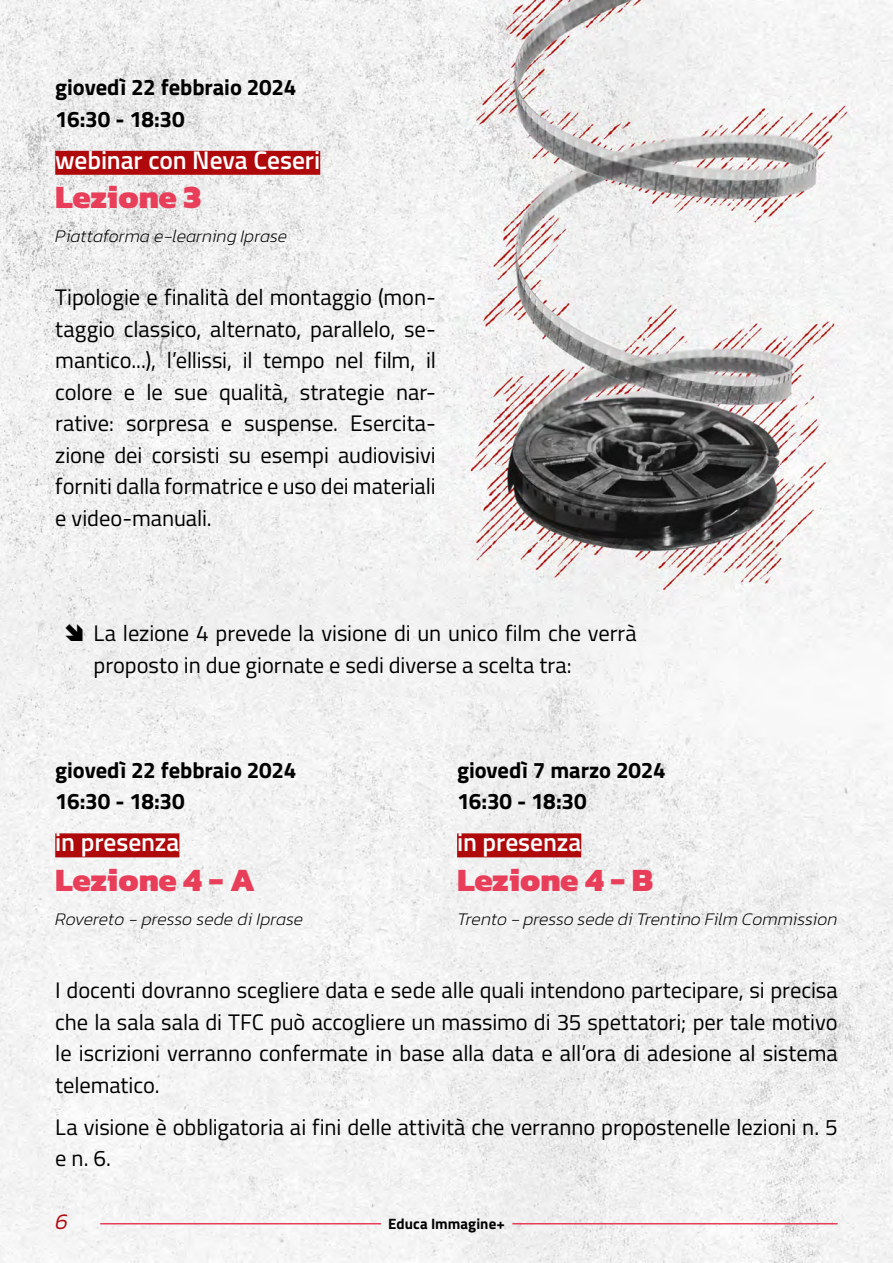
<style>
.page{position:relative;width:893px;height:1263px;background:#fff}
.page>*{position:absolute;margin:0;border:0;box-sizing:border-box;transform-origin:0 0}
.t1{font:800 33px "Kanit";color:#e83e59}
.t2{font:600 25.5px "Titillium Web";letter-spacing:-.005em;color:#fff}
.t3{font:22.5px/31.5px "Titillium Web";letter-spacing:-.005em;color:#000;text-align:justify}
.t4{font:700 22.5px/31.5px "Titillium Web";letter-spacing:-.005em;color:#000}
.t5{font:italic 300 22.5px "Kanit";color:#af090c}
.t6{font:italic 200 18px "Kanit";color:#000}
.t7{font:700 15px "Titillium Web";letter-spacing:.005em;color:#000}
</style>
<div class="page">
<img style="left:0;top:0;width:893px;height:1263px">
<div style="left:55px;top:151px;width:265px;height:24px;background:#af090c"></div>
<div style="left:55px;top:833px;width:124px;height:24px;background:#af090c"></div>
<div style="left:457px;top:833px;width:124px;height:24px;background:#af090c"></div>
<hr style="left:100px;top:1223px;width:281px;height:1px;background:#e83e59">
<hr style="left:512px;top:1223px;width:326px;height:1px;background:#e83e59">
<svg style="left:66px;top:624px;width:17px;height:17px"></svg>
<p class="t4" style="left:55px;top:70px;width:243px">giovedì 22 febbraio 2024<br>16:30 - 18:30</p>
<p class="t2" style="left:55px;top:141px;width:266px">webinar con Neva Ceseri</p>
<h1 class="t1" style="left:55px;top:171px;width:148px">Lezione 3</h1>
<p class="t6" style="left:55px;top:224px;width:234px">Piattaforma e-learning Iprase</p>
<p class="t3" style="left:55px;top:281px;width:382px">Tipologie e finalità del montaggio (mon&shy;taggio classico, alternato, parallelo, se&shy;mantico...), l’ellissi, il tempo nel film, il colore e le sue qualità, strategie nar&shy;rative: sorpresa e suspense. Esercita&shy;zione dei corsisti su esempi audiovisivi forniti dalla formatrice e uso dei materiali e video-manuali.</p>
<p class="t3" style="left:94px;top:617px;width:545px">La lezione 4 prevede la visione di un unico film che verrà proposto in due giornate e sedi diverse a scelta tra:</p>
<p class="t4" style="left:55px;top:753px;width:243px">giovedì 22 febbraio 2024<br>16:30 - 18:30</p>
<p class="t2" style="left:55px;top:823px;width:126px">in presenza</p>
<h1 class="t1" style="left:55px;top:854px;width:201px">Lezione 4 - A</h1>
<p class="t6" style="left:55px;top:907px;width:250px">Rovereto - presso sede di Iprase</p>
<p class="t4" style="left:457px;top:753px;width:210px">giovedì 7 marzo 2024<br>16:30 - 18:30</p>
<p class="t2" style="left:457px;top:823px;width:126px">in presenza</p>
<h1 class="t1" style="left:457px;top:854px;width:198px">Lezione 4 - B</h1>
<p class="t6" style="left:457px;top:907px;width:382px">Trento - presso sede di Trentino Film Commission</p>
<p class="t3" style="left:55px;top:974px;width:784px">I docenti dovranno scegliere data e sede alle quali intendono partecipare, si precisa che la sala sala di TFC può accogliere un massimo di 35 spettatori; per tale motivo le iscrizioni verranno confermate in base alla data e all’ora di adesione al sistema telematico.</p>
<p class="t3" style="left:55px;top:1110px;width:784px">La visione è obbligatoria ai fini delle attività che verranno propostenelle lezioni n. 5 e n. 6.</p>
<p class="t5" style="left:55px;top:1206px;width:14px">6</p>
<p class="t7" style="left:388px;top:1213px;width:118px">Educa Immagine+</p>
</div>
